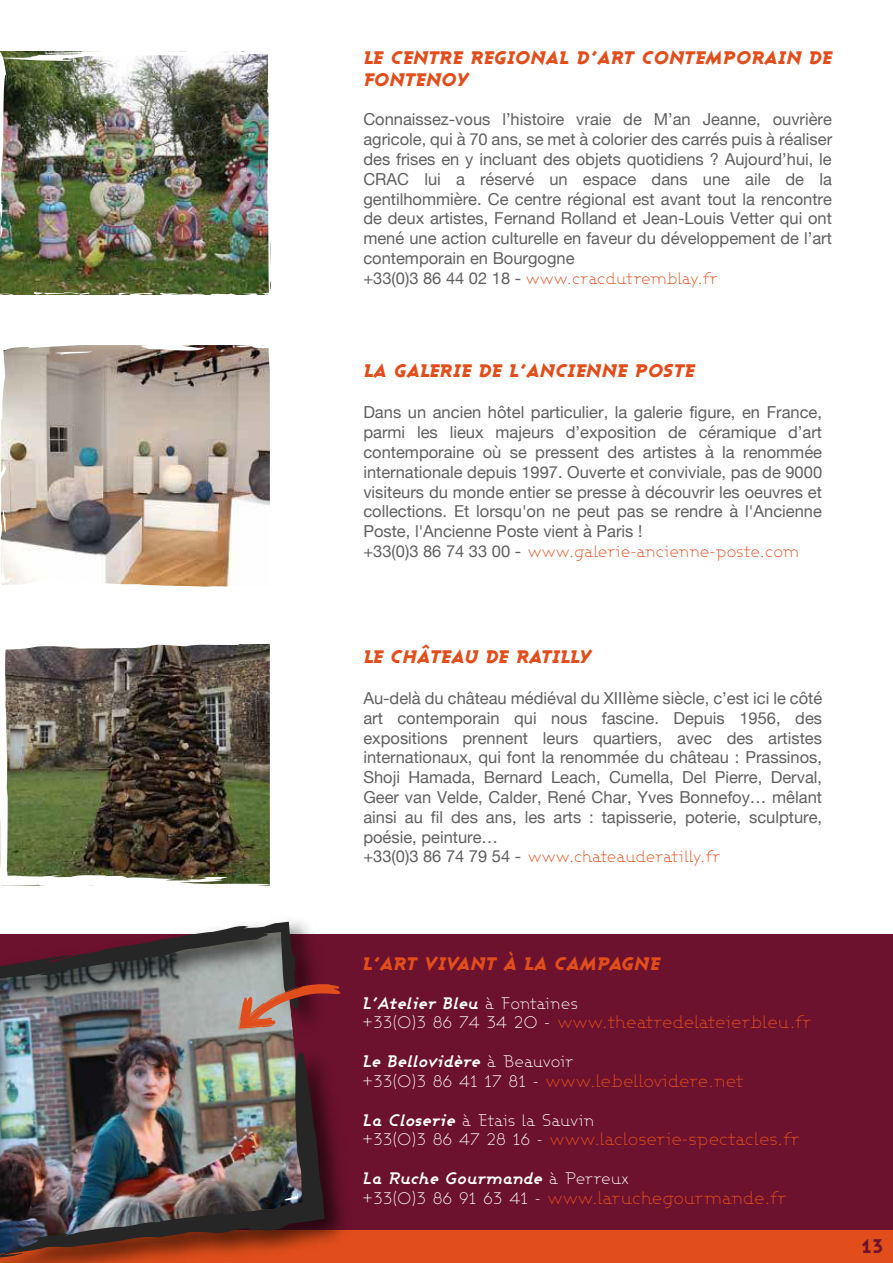
<style>
.page{position:relative;width:893px;height:1263px;background:#fff}
.page>*{position:absolute;margin:0;border:0;box-sizing:border-box;transform-origin:0 0}
.t1{font:800 19.5px "Ashby";color:#6c122e}
.t2{font:300 18px "Ashby";color:#e14e1b}
.t3{font:italic 900 18px/21.6px "Ashby";color:#e14e1b}
.t4{font:16.5px/19.8px "Helvetica Neue";color:#606060;text-align:justify}
.t5{font:300 16.5px "Ashby";letter-spacing:-.03em;color:#e14e1b}
.t6{font:italic 700 16.5px "Ashby";color:#fff}
.t7{font:300 16.5px "Ashby";letter-spacing:-.01em;color:#e14e1b}
.t8{font:300 16.5px "Ashby";letter-spacing:-.025em;color:#fff}
.s1{font-family:"Helvetica Neue";font-weight:400;color:#606060}
.s2{font-weight:300;font-style:normal}
.s3{font-size:16.5px;color:#fff}
.s4{font-weight:700;font-style:italic}
</style>
<div class="page">
<div style="left:0;top:1226px;width:893px;height:37px;background:#e14e1b"></div>
<div style="left:0;top:935px;width:893px;height:295px;background:#6c122e"></div>
<img style="left:285px;top:921px;width:73px;height:322px">
<img style="left:0;top:922px;width:300px;height:341px">
<img style="left:0;top:1049px;width:325px;height:210px">
<svg style="left:238px;top:984px;width:105px;height:46px"></svg>
<img style="left:261px;top:54px;width:10px;height:241px">
<img style="left:0;top:51px;width:261px;height:244px">
<img style="left:0;top:345px;width:270px;height:242px">
<img style="left:0;top:643px;width:270px;height:243px">
<svg style="left:211px;top:1215px;width:89px;height:16px"></svg>
<p class="t3" style="left:363px;top:46px;width:470px">LE CENTRE REGIONAL D’ART CONTEMPORAIN DE<br>FONTENOY</p>
<p class="t4" style="left:363px;top:111px;width:470px">Connaissez-vous l’histoire vraie de M’an Jeanne, ouvrière agricole, qui à 70 ans, se met à colorier des carrés puis à réaliser des frises en y incluant des objets quotidiens ? Aujourd’hui, le CRAC lui a réservé un espace dans une aile de la gentilhommière. Ce centre régional est avant tout la rencontre de deux artistes, Fernand Rolland et Jean-Louis Vetter qui ont mené une action culturelle en faveur du développement de l’art contemporain en Bourgogne</p>
<p class="t5" style="left:363px;top:268px;width:356px"><span class="s1">+33(0)3 86 44 02 18 -</span> www.cracdutremblay.fr</p>
<p class="t3" style="left:363px;top:359px;width:333px">LA GALERIE DE L’ANCIENNE POSTE</p>
<p class="t4" style="left:363px;top:404px;width:460px">Dans un ancien hôtel particulier, la galerie figure, en France, parmi les lieux majeurs d’exposition de céramique d’art contemporaine où se pressent des artistes à la renommée internationale depuis 1997. Ouverte et conviviale, pas de 9000 visiteurs du monde entier se presse à découvrir les oeuvres et collections. Et lorsqu'on ne peut pas se rendre à l'Ancienne Poste, l'Ancienne Poste vient à Paris !</p>
<p class="t7" style="left:363px;top:541px;width:437px"><span class="s1">+33(0)3 86 74 33 00 -</span> www.galerie-ancienne-poste.com</p>
<p class="t3" style="left:363px;top:645px;width:230px">LE CHÂTEAU DE RATILLY</p>
<p class="t4" style="left:363px;top:689px;width:460px">Au-delà du château médiéval du XIIIème siècle, c’est ici le côté art contemporain qui nous fascine. Depuis 1956, des expositions prennent leurs quartiers, avec des artistes internationaux, qui font la renommée du château : Prassinos, Shoji Hamada, Bernard Leach, Cumella, Del Pierre, Derval, Geer van Velde, Calder, René Char, Yves Bonnefoy… mêlant ainsi au fil des ans, les arts : tapisserie, poterie, sculpture, poésie, peinture…</p>
<p class="t5" style="left:363px;top:846px;width:359px"><span class="s1">+33(0)3 86 74 79 54 -</span> www.chateauderatilly.fr</p>
<p class="t3" style="left:363px;top:952px;width:299px">L’ART VIVANT À LA CAMPAGNE</p>
<p class="t6" style="left:363px;top:992px;width:217px">L’Atelier Bleu <span class="s2">à Fontaines</span></p>
<p class="t2" style="left:363px;top:1010px;width:451px"><span class="s3">+33(0)3 86 74 34 20 -</span> www.theatredelateierbleu.fr</p>
<p class="t6" style="left:363px;top:1050px;width:212px">Le Bellovidère <span class="s2">à Beauvoir</span></p>
<p class="t2" style="left:363px;top:1069px;width:382px"><span class="s3">+33(0)3 86 41 17 81 -</span> www.lebellovidere.net</p>
<p class="t8" style="left:363px;top:1109px;width:233px"><span class="s4">La Closerie</span> à Etais la Sauvin</p>
<p class="t2" style="left:363px;top:1127px;width:438px"><span class="s3">+33(0)3 86 47 28 16 -</span> www.lacloserie-spectacles.fr</p>
<p class="t6" style="left:363px;top:1167px;width:268px">La Ruche Gourmande <span class="s2">à Perreux</span></p>
<p class="t2" style="left:363px;top:1186px;width:426px"><span class="s3">+33(0)3 86 91 63 41 -</span> www.laruchegourmande.fr</p>
<p class="t1" style="left:861px;top:1233px;width:24px">13</p>
</div>
